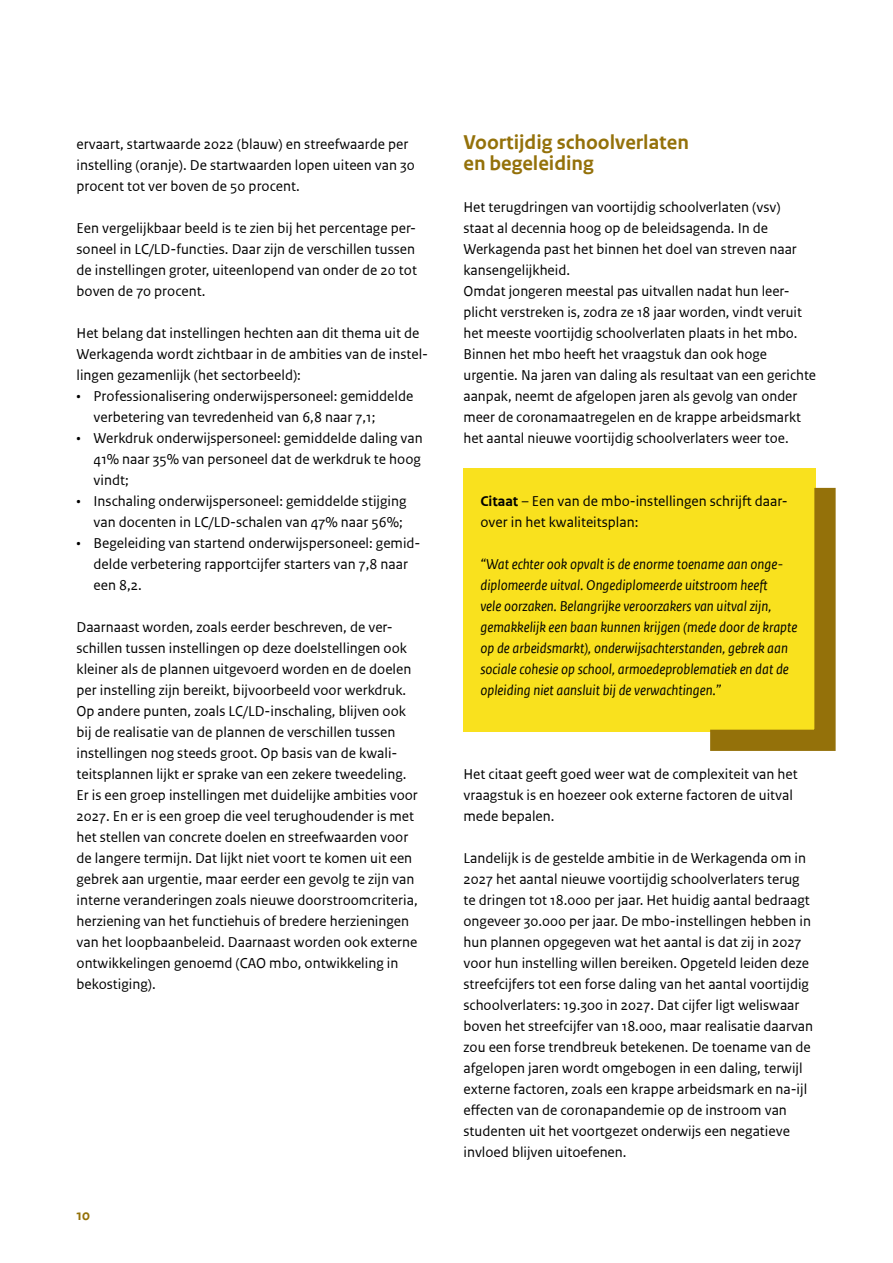
<style>
.page{position:relative;width:893px;height:1263px;background:#fff}
.page>*{position:absolute;margin:0;border:0;box-sizing:border-box;transform-origin:0 0}
.H3__H3-zonder_inspr_1{font:700 21px/21px "Rijksoverheid Sans Text TT";color:#94710a}
.P__body{font:15px/21px "Rijksoverheid Sans Text TT";color:#000}
.P__body_zonder_afstand_voor{font:15px/21px "Rijksoverheid Sans Text TT";color:#000}
.P_-_body_in_geel_kader{font:italic 15px/21px "Rijksoverheid Sans Text TT";color:#000}
.P_-_body_in_geel_kader-2{font:15px/21px "Rijksoverheid Sans Text TT";color:#000}
.t1{font:700 15px "Rijksoverheid Sans Text TT";color:#94710a}
.s1{font-weight:700}
</style>
<div class="page">
<div style="left:463px;top:468px;width:353px;height:264px;background:#f9e11e"></div>
<svg style="left:710px;top:487px;width:126px;height:264px"></svg>
<p class="P__body" style="left:77px;top:134px;width:340px">ervaart, startwaarde 2022 (blauw) en streefwaarde per instelling (oranje). De startwaarden lopen uiteen van 30 procent tot ver boven de 50 procent.</p>
<p class="P__body" style="left:77px;top:218px;width:342px">Een vergelijkbaar beeld is te zien bij het percentage per&shy;soneel in LC/LD-functies. Daar zijn de verschillen tussen de instellingen groter, uiteenlopend van onder de 20 tot boven de 70 procent.</p>
<p class="P__body" style="left:77px;top:323px;width:353px">Het belang dat instellingen hechten aan dit thema uit de<br>Werkagenda wordt zichtbaar in de ambities van de instel&shy;lingen gezamenlijk (het sectorbeeld):</p>
<p class="P__body" style="left:94px;top:386px;width:321px;text-indent:-17px">• Professionalisering onderwijspersoneel: gemiddelde verbetering van tevredenheid van 6,8 naar 7,1;</p>
<p class="P__body" style="left:94px;top:428px;width:331px;text-indent:-17px">• Werkdruk onderwijspersoneel: gemiddelde daling van<br>41% naar 35% van personeel dat de werkdruk te hoog vindt;</p>
<p class="P__body" style="left:77px;top:491px;width:331px;text-align:right">• Inschaling onderwijspersoneel: gemiddelde stijging van docenten in LC/LD-schalen van 47% naar 56%;</p>
<p class="P__body" style="left:94px;top:533px;width:328px;text-indent:-17px">• Begeleiding van startend onderwijspersoneel: gemid&shy;delde verbetering rapportcijfer starters van 7,8 naar een 8,2.</p>
<p class="P__body" style="left:77px;top:617px;width:343px">Daarnaast worden, zoals eerder beschreven, de ver&shy;schillen tussen instellingen op deze doelstellingen ook kleiner als de plannen uitgevoerd worden en de doelen per instelling zijn bereikt, bijvoorbeeld voor werkdruk.<br>Op andere punten, zoals LC/LD-inschaling, blijven ook bij de realisatie van de plannen de verschillen tussen instellingen nog steeds groot. Op basis van de kwali&shy;teitsplannen lijkt er sprake van een zekere tweedeling.<br>Er is een groep instellingen met duidelijke ambities voor 2027. En er is een groep die veel terughoudender is met het stellen van concrete doelen en streefwaarden voor de langere termijn. Dat lijkt niet voort te komen uit een gebrek aan urgentie, maar eerder een gevolg te zijn van interne veranderingen zoals nieuwe doorstroomcriteria, herziening van het functiehuis of bredere herzieningen van het loopbaanbeleid. Daarnaast worden ook externe ontwikkelingen genoemd (CAO mbo, ontwikkeling in bekostiging).</p>
<p class="t1" style="left:77px;top:1206px;width:15px">10</p>
<h3 class="H3__H3-zonder_inspr_1" style="left:463px;top:132px;width:227px">Voortijdig schoolverlaten en begeleiding</h3>
<p class="P__body" style="left:463px;top:197px;width:335px">Het terugdringen van voortijdig schoolverlaten (vsv) staat al decennia hoog op de beleidsagenda. In de Werkagenda past het binnen het doel van streven naar kansengelijkheid.</p>
<p class="P__body_zonder_afstand_voor" style="left:463px;top:281px;width:354px">Omdat jongeren meestal pas uitvallen nadat hun leer&shy;plicht verstreken is, zodra ze 18 jaar worden, vindt veruit het meeste voortijdig schoolverlaten plaats in het mbo.<br>Binnen het mbo heeft het vraagstuk dan ook hoge urgentie. Na jaren van daling als resultaat van een gerichte aanpak, neemt de afgelopen jaren als gevolg van onder meer de coronamaatregelen en de krappe arbeidsmarkt het aantal nieuwe voortijdig schoolverlaters weer toe.</p>
<p class="P_-_body_in_geel_kader-2" style="left:480px;top:491px;width:309px"><span class="s1">Citaat</span> – Een van de mbo-instellingen schrijft daar&shy;over in het kwaliteitsplan:</p>
<p class="P_-_body_in_geel_kader" style="left:480px;top:554px;width:318px">“Wat echter ook opvalt is de enorme toename aan onge&shy;diplomeerde uitval. Ongediplomeerde uitstroom heeft<br>vele oorzaken. Belangrijke veroorzakers van uitval zijn, gemakkelijk een baan kunnen krijgen (mede door de krapte op de arbeidsmarkt), onderwijsachterstanden, gebrek aan sociale cohesie op school, armoedeproblematiek en dat de opleiding niet aansluit bij de verwachtingen.”</p>
<p class="P__body" style="left:463px;top:764px;width:336px">Het citaat geeft goed weer wat de complexiteit van het vraagstuk is en hoezeer ook externe factoren de uitval mede bepalen.</p>
<p class="P__body" style="left:463px;top:848px;width:351px">Landelijk is de gestelde ambitie in de Werkagenda om in 2027 het aantal nieuwe voortijdig schoolverlaters terug te dringen tot 18.000 per jaar. Het huidig aantal bedraagt ongeveer 30.000 per jaar. De mbo-instellingen hebben in hun plannen opgegeven wat het aantal is dat zij in 2027 voor hun instelling willen bereiken. Opgeteld leiden deze streefcijfers tot een forse daling van het aantal voortijdig schoolverlaters: 19.300 in 2027. Dat cijfer ligt weliswaar boven het streefcijfer van 18.000, maar realisatie daarvan zou een forse trendbreuk betekenen. De toename van de afgelopen jaren wordt omgebogen in een daling, terwijl externe factoren, zoals een krappe arbeidsmark en na-ijl effecten van de coronapandemie op de instroom van studenten uit het voortgezet onderwijs een negatieve invloed blijven uitoefenen.</p>
</div>
